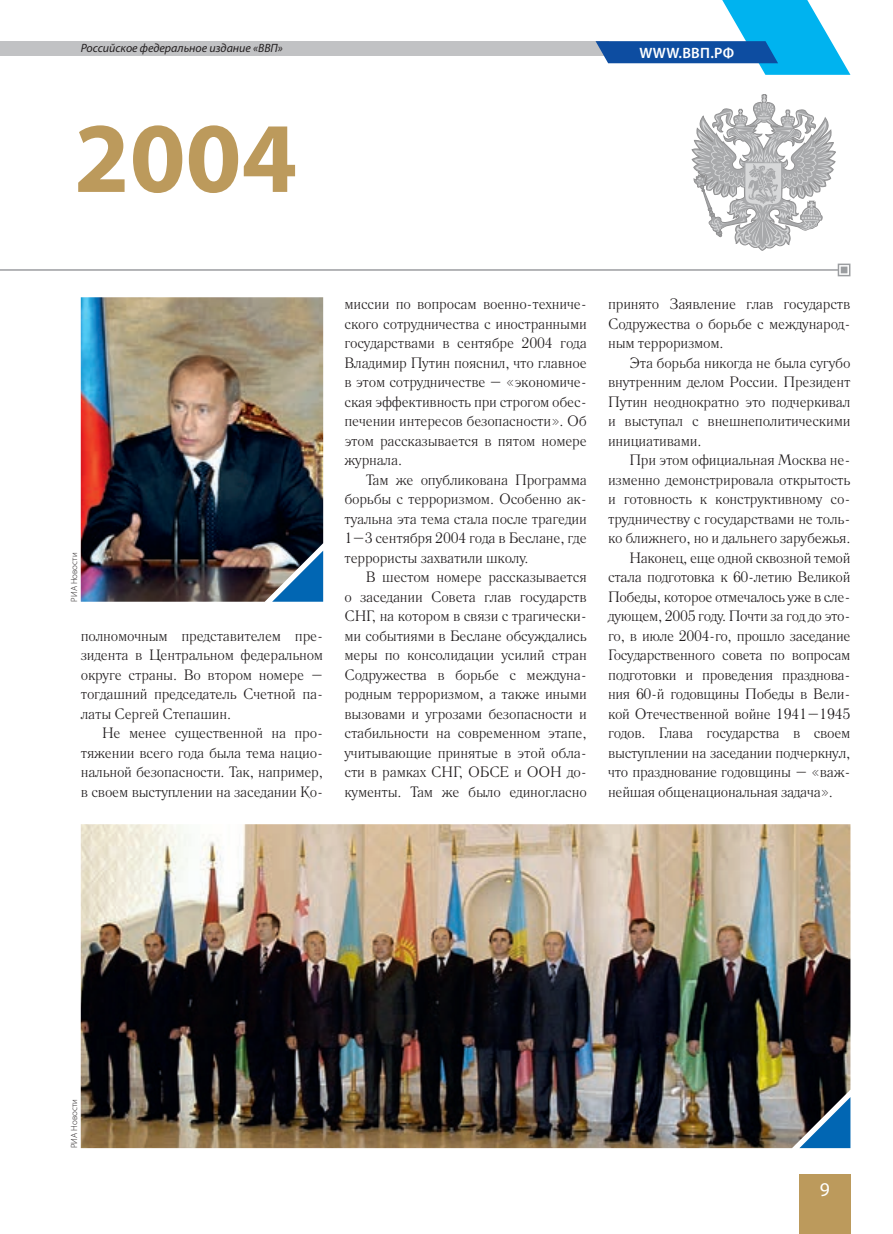
<style>
.page{position:relative;width:893px;height:1234px;background:#fff}
.page>*{position:absolute;margin:0;border:0;box-sizing:border-box;transform-origin:0 0}
.t1{font:700 100.65px "Myriad Pro";color:#bc9a5c}
.t2{font:19.5px "Myriad Pro";color:#fff}
.t3{font:15px/19.5px "Literaturnaya C";letter-spacing:-.015em;color:#231f20;text-align:justify}
.t4{font:600 15px "Myriad Pro";letter-spacing:.02em;color:#fff}
.t5{font:italic 12px "Myriad Pro";color:#231f20}
.t6{font:300 9px "Myriad Pro";color:#231f20}
</style>
<div class="page">
<svg style="left:692px;top:94px;width:144px;height:156px"></svg>
<hr style="left:0;top:269px;width:838px;height:2px;background:#9b9da0">
<svg style="left:837px;top:263px;width:14px;height:14px"></svg>
<img style="left:81px;top:824px;width:769px;height:323px">
<img style="left:81px;top:297px;width:242px;height:304px">
<div style="left:799px;top:1174px;width:51px;height:59px;background:#bc9a5c"></div>
<div style="left:0;top:41px;width:608px;height:14px;background:#c1c2c4"></div>
<svg style="left:595px;top:0;width:255px;height:75px"></svg>
<p class="t5" style="left:81px;top:41px;width:204px">Российское федеральное издание «ВВП»</p>
<p class="t4" style="left:639px;top:43px;width:96px">WWW.ВВП.РФ</p>
<h1 class="t1" style="left:74px;top:92px;width:225px">2004</h1>
<p class="t6" style="left:69px;top:601px;width:51px;rotate:-90deg">РИА Новости</p>
<p class="t3" style="left:81px;top:625px;width:244px">полномочным представителем пре&shy;зидента в Центральном федеральном округе страны. Во втором номере – тогдашний председатель Счетной па&shy;латы Сергей Степашин.</p>
<p class="t3" style="left:81px;top:723px;width:244px;text-indent:21px">Не менее существенной на про&shy;тяжении всего года была тема нацио&shy;нальной безопасности. Так, например, в своем выступлении на заседании Ко-</p>
<p class="t3" style="left:344px;top:294px;width:244px;text-align:left">миссии по вопросам военно-техниче&shy;ского сотрудничества с иностранными государствами в сентябре 2004 года Владимир Путин пояснил, что главное в этом сотрудничестве – «экономиче&shy;ская эффективность при строгом обес&shy;печении интересов безопасности». Об этом рассказывается в пятом номере журнала.</p>
<p class="t3" style="left:344px;top:469px;width:244px;text-indent:21px">Там же опубликована Программа борьбы с терроризмом. Особенно ак&shy;туальна эта тема стала после трагедии 1–3 сентября 2004 года в Беслане, где террористы захватили школу.</p>
<p class="t3" style="left:344px;top:567px;width:244px;text-indent:21px">В шестом номере рассказывается о заседании Совета глав государств СНГ, на котором в связи с трагически&shy;ми событиями в Беслане обсуждались меры по консолидации усилий стран Содружества в борьбе с междуна&shy;родным терроризмом, а также иными вызовами и угрозами безопасности и стабильности на современном этапе, учитывающие принятые в этой обла&shy;сти в рамках СНГ, ОБСЕ и ООН до&shy;кументы. Там же было единогласно</p>
<p class="t3" style="left:608px;top:294px;width:244px">принято Заявление глав государств Содружества о борьбе с международ&shy;ным терроризмом.</p>
<p class="t3" style="left:608px;top:352px;width:244px;text-indent:21px">Эта борьба никогда не была сугубо внутренним делом России. Президент Путин неоднократно это подчеркивал и выступал с внешнеполитическими инициативами.</p>
<p class="t3" style="left:629px;top:450px;width:223px">При этом официальная Москва не-</p>
<p class="t3" style="left:608px;top:469px;width:244px">изменно демонстрировала открытость</p>
<p class="t3" style="left:608px;top:489px;width:244px">и готовность к конструктивному со-</p>
<p class="t3" style="left:608px;top:508px;width:244px">трудничеству с государствами не толь-</p>
<p class="t3" style="left:608px;top:528px;width:244px">ко ближнего, но и дальнего зарубежья.</p>
<p class="t3" style="left:629px;top:547px;width:223px">Наконец, еще одной сквозной темой</p>
<p class="t3" style="left:608px;top:567px;width:244px">стала подготовка к 60-летию Великой</p>
<p class="t3" style="left:608px;top:586px;width:244px">Победы, которое отмечалось уже в сле-</p>
<p class="t3" style="left:608px;top:606px;width:244px">дующем, 2005 году. Почти за год до это-</p>
<p class="t3" style="left:608px;top:625px;width:244px">го, в июле 2004-го, прошло заседание</p>
<p class="t3" style="left:608px;top:645px;width:244px">Государственного совета по вопросам</p>
<p class="t3" style="left:608px;top:664px;width:244px">подготовки и проведения празднова-</p>
<p class="t3" style="left:608px;top:684px;width:244px">ния 60-й годовщины Победы в Вели-</p>
<p class="t3" style="left:608px;top:703px;width:244px">кой Отечественной войне 1941–1945</p>
<p class="t3" style="left:608px;top:723px;width:244px">годов. Глава государства в своем</p>
<p class="t3" style="left:608px;top:742px;width:244px">выступлении на заседании подчеркнул,</p>
<p class="t3" style="left:608px;top:762px;width:244px">что празднование годовщины – «важ-</p>
<p class="t3" style="left:608px;top:781px;width:226px">нейшая общенациональная задача».</p>
<p class="t6" style="left:69px;top:1147px;width:51px;rotate:-90deg">РИА Новости</p>
<h2 class="t2" style="left:820px;top:1176px;width:12px">9</h2>
</div>
